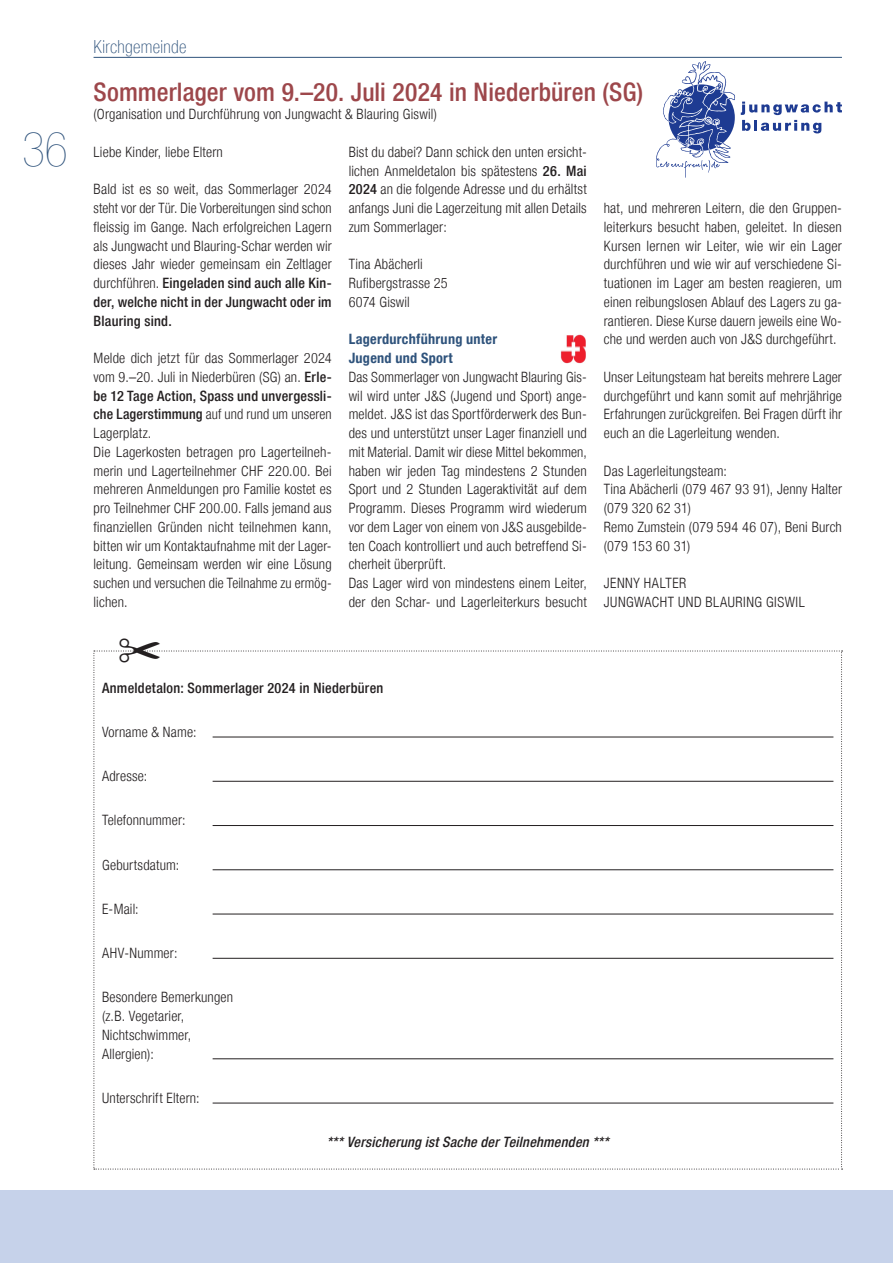
<style>
.page{position:relative;width:893px;height:1263px;background:#fff}
.page>*{position:absolute;margin:0;border:0;box-sizing:border-box;transform-origin:0 0}
.t1{font:900 condensed 48px "Helvetica Neue LT";color:#2f537c}
.t2{font:500 condensed 25.5px "Helvetica Neue LT";letter-spacing:.005em;color:#9d474b}
.t3{font:100 condensed 18px "Helvetica Neue LT";letter-spacing:.02em;color:#2f537c}
.t4{font:300 condensed 14.25px/18.8px "Helvetica Neue LT";letter-spacing:.01em;color:#231f20}
.t5{font:italic 500 condensed 14.25px "Helvetica Neue LT";letter-spacing:.015em;color:#231f20}
.t6{font:500 condensed 14.25px "Helvetica Neue LT";letter-spacing:.015em;color:#231f20}
.t7{font:300 condensed 14.25px/18.8px "Helvetica Neue LT";letter-spacing:.04em;color:#231f20}
.t8{font:700 condensed 14.25px/18.8px "Helvetica Neue LT";letter-spacing:.02em;color:#2f537c}
.s1{font-weight:500}
</style>
<div class="page">
<hr style="left:94px;top:57px;width:748px;height:1px;background:#2f537c">
<div style="left:0;top:1191px;width:893px;height:72px;background:#c6d2ea"></div>
<svg style="left:656px;top:61px;width:79px;height:117px"></svg>
<svg style="left:741px;top:102px;width:101px;height:31px"></svg>
<img style="left:561px;top:334px;width:25px;height:29px">
<svg style="left:94px;top:650px;width:749px;height:520px"></svg>
<h1 class="t1" style="left:22px;top:123px;width:47px">36</h1>
<p class="t3" style="left:94px;top:37px;width:94px">Kirchgemeinde</p>
<h2 class="t2" style="left:94px;top:76px;width:551px">Sommerlager vom 9.–20. Juli 2024 in Niederbüren (SG)</h2>
<p class="t4" style="left:94px;top:105px;width:345px">(Organisation und Durchführung von Jungwacht &amp; Blauring Giswil)</p>
<p class="t4" style="left:94px;top:142px;width:131px">Liebe Kinder, liebe Eltern</p>
<p class="t4" style="left:94px;top:180px;width:240px;text-align:justify">Bald ist es so weit, das Sommerlager 2024 steht vor der Tür. Die Vorbereitungen sind schon fleissig im Gange. Nach erfolgreichen Lagern als Jungwacht und Blauring-Schar werden wir dieses Jahr wieder gemeinsam ein Zeltlager durchführen. <span class="s1">Eingeladen sind auch alle Kin&shy;der, welche nicht in der Jungwacht oder im Blauring sind.</span></p>
<p class="t4" style="left:94px;top:349px;width:240px">Melde dich jetzt für das Sommerlager 2024 vom 9.–20. Juli in Niederbüren (SG) an. <span class="s1">Erle&shy;be 12 Tage Action, Spass und unvergessli&shy;che Lagerstimmung</span> auf und rund um unseren Lagerplatz.<br>Die Lagerkosten betragen pro Lagerteilneh&shy;merin und Lagerteilnehmer CHF 220.00. Bei mehreren Anmeldungen pro Familie kostet es pro Teilnehmer CHF 200.00. Falls jemand aus finanziellen Gründen nicht teilnehmen kann, bitten wir um Kontaktaufnahme mit der Lager&shy;leitung. Gemeinsam werden wir eine Lösung suchen und versuchen die Teilnahme zu ermög&shy;lichen.</p>
<p class="t4" style="left:349px;top:142px;width:240px;text-align:justify">Bist du dabei? Dann schick den unten ersicht&shy;lichen Anmeldetalon bis spätestens <span class="s1">26. Mai 2024</span> an die folgende Adresse und du erhältst anfangs Juni die Lagerzeitung mit allen Details zum Sommerlager:</p>
<p class="t4" style="left:349px;top:255px;width:101px">Tina Abächerli<br>Rufibergstrasse 25<br>6074 Giswil</p>
<p class="t8" style="left:349px;top:330px;width:150px">Lagerdurchführung unter<br>Jugend und Sport</p>
<p class="t4" style="left:349px;top:367px;width:240px">Das Sommerlager von Jungwacht Blauring Gis&shy;wil wird unter J&amp;S (Jugend und Sport) ange&shy;meldet. J&amp;S ist das Sportförderwerk des Bun&shy;des und unterstützt unser Lager finanziell und mit Material. Damit wir diese Mittel bekommen, haben wir jeden Tag mindestens 2 Stunden Sport und 2 Stunden Lageraktivität auf dem Programm. Dieses Programm wird wiederum vor dem Lager von einem von J&amp;S ausgebilde&shy;ten Coach kontrolliert und auch betreffend Si&shy;cherheit überprüft.<br>Das Lager wird von mindestens einem Leiter, der den Schar- und Lagerleiterkurs besucht</p>
<p class="t4" style="left:604px;top:199px;width:240px;text-align:justify">hat, und mehreren Leitern, die den Gruppen&shy;leiterkurs besucht haben, geleitet. In diesen Kursen lernen wir Leiter, wie wir ein Lager durchführen und wie wir auf verschiedene Si&shy;tuationen im Lager am besten reagieren, um einen reibungslosen Ablauf des Lagers zu ga&shy;rantieren. Diese Kurse dauern jeweils eine Wo&shy;che und werden auch von J&amp;S durchgeführt.</p>
<p class="t4" style="left:604px;top:367px;width:240px;text-align:justify">Unser Leitungsteam hat bereits mehrere Lager durchgeführt und kann somit auf mehrjährige Erfahrungen zurückgreifen. Bei Fragen dürft ihr euch an die Lagerleitung wenden.</p>
<p class="t4" style="left:604px;top:461px;width:240px">Das Lagerleitungsteam:<br>Tina Abächerli (079 467 93 91), Jenny Halter (079 320 62 31)<br>Remo Zumstein (079 594 46 07), Beni Burch (079 153 60 31)</p>
<p class="t7" style="left:604px;top:574px;width:203px">JENNY HALTER<br>JUNGWACHT UND BLAURING GISWIL</p>
<p class="t6" style="left:102px;top:679px;width:283px">Anmeldetalon: Sommerlager 2024 in Niederbüren</p>
<p class="t4" style="left:102px;top:722px;width:96px">Vorname &amp; Name:</p>
<p class="t4" style="left:102px;top:766px;width:47px">Adresse:</p>
<p class="t4" style="left:102px;top:811px;width:85px">Telefonnummer:</p>
<p class="t4" style="left:102px;top:855px;width:79px">Geburtsdatum:</p>
<p class="t4" style="left:102px;top:899px;width:38px">E-Mail:</p>
<p class="t4" style="left:102px;top:943px;width:77px">AHV-Nummer:</p>
<p class="t4" style="left:102px;top:988px;width:133px">Besondere Bemerkungen (z. B. Vegetarier,<br>Nichtschwimmer,<br>Allergien):</p>
<p class="t4" style="left:102px;top:1088px;width:99px">Unterschrift Eltern:</p>
<p class="t5" style="left:327px;top:1133px;width:283px">*** Versicherung ist Sache der Teilnehmenden ***</p>
</div>
